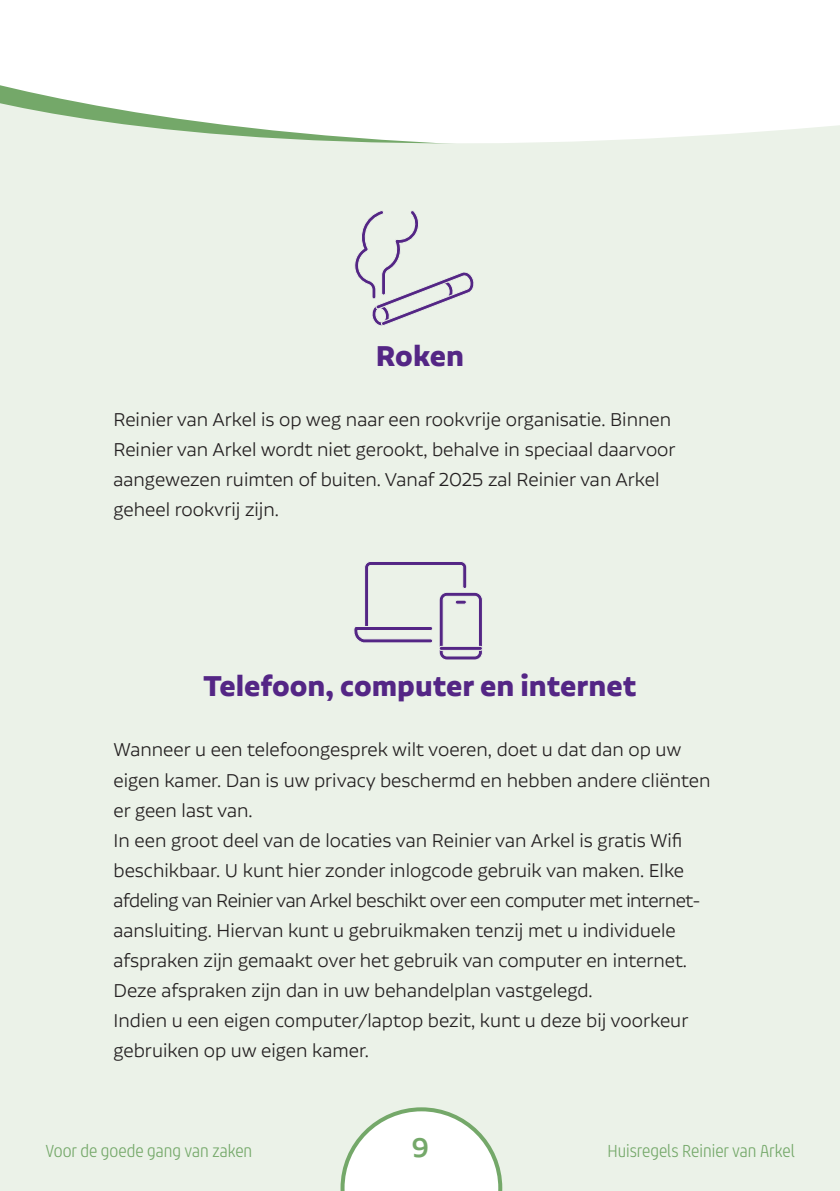
<style>
.page{position:relative;width:840px;height:1191px;background:#fff}
.page>*{position:absolute;margin:0;border:0;box-sizing:border-box;transform-origin:0 0}
.t1{font:700 34px "Alvar Pro";color:#542685}
.t2{font:500 32px "Alvar Pro";color:#74a869}
.t3{font:300 22px/30px "Alvar Pro";color:#231f20}
.t4{font:18px "Chypre Con Lig";color:#74a869}
</style>
<div class="page">
<svg style="left:0;top:85px;width:67px;height:15px"></svg>
<svg style="left:0;top:100px;width:839px;height:62px;fill:#ebf2e8"></svg>
<div style="left:0;top:162px;width:839px;height:1029px;background:#ebf2e8"></div>
<svg style="left:340px;top:1107px;width:162px;height:84px"></svg>
<svg style="left:354px;top:561px;width:128px;height:99px"></svg>
<div style="left:438px;top:646px;width:44px;height:4px;border:1px solid #ebf2e8;border-radius:2px"></div>
<div style="left:454px;top:600px;width:12px;height:4px;border:1px solid #ebf2e8;border-radius:2px"></div>
<svg style="left:354px;top:210px;width:120px;height:116px"></svg>
<p class="t1" style="left:376px;top:337px;width:89px">Roken</p>
<p class="t3" style="left:113px;top:404px;width:563px">Reinier van Arkel is op weg naar een rookvrije organisatie. Binnen Reinier van Arkel wordt niet gerookt, behalve in speciaal daarvoor aangewezen ruimten of buiten. Vanaf 2025 zal Reinier van Arkel geheel rookvrij zijn.</p>
<p class="t1" style="left:203px;top:667px;width:434px">Telefoon, computer en internet</p>
<p class="t3" style="left:113px;top:734px;width:598px">Wanneer u een telefoongesprek wilt voeren, doet u dat dan op uw eigen kamer. Dan is uw privacy beschermd en hebben andere cliënten er geen last van.</p>
<p class="t3" style="left:113px;top:824px;width:588px">In een groot deel van de locaties van Reinier van Arkel is gratis Wifi beschikbaar. U kunt hier zonder inlogcode gebruik van maken. Elke afdeling van Reinier van Arkel beschikt over een computer met internet&shy;aansluiting. Hiervan kunt u gebruikmaken tenzij met u individuele afspraken zijn gemaakt over het gebruik van computer en internet.<br>Deze afspraken zijn dan in uw behandelplan vastgelegd.</p>
<p class="t3" style="left:113px;top:1004px;width:576px">Indien u een eigen computer/laptop bezit, kunt u deze bij voorkeur gebruiken op uw eigen kamer.</p>
<p class="t4" style="left:45px;top:1140px;width:208px">Voor de goede gang van zaken</p>
<p class="t2" style="left:411px;top:1130px;width:19px">9</p>
<p class="t4" style="left:607px;top:1140px;width:189px">Huisregels Reinier van Arkel</p>
</div>
